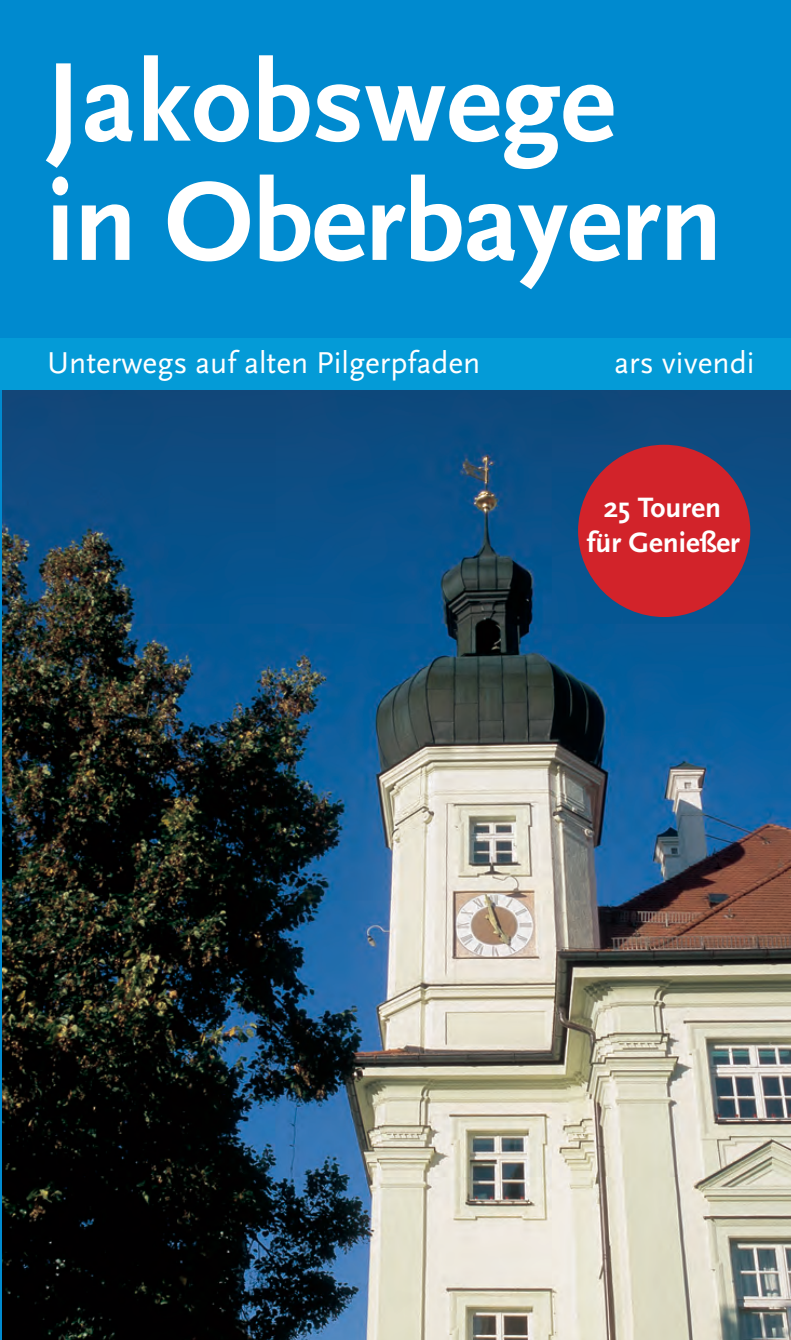
<style>
.page{position:relative;width:791px;height:1340px;background:#fff}
.page>*{position:absolute;margin:0;border:0;box-sizing:border-box;transform-origin:0 0}
.t1{font:700 117px/119.2px "Scala Sans";letter-spacing:-.01em;color:#fff}
.t2{font:31.5px "Scala Sans";color:#fff}
.t3{font:700 29.25px/35.1px "Scala Sans";color:#fff;text-align:center}
</style>
<div class="page">
<div style="left:0;top:0;width:791px;height:1339px;background:#008acf"></div>
<img style="left:3px;top:389px;width:788px;height:950px">
<div style="left:578px;top:445px;width:172px;height:172px;background:#d2232a;border-radius:50%"></div>
<div style="left:0;top:338px;width:791px;height:51px;background:#049bd7"></div>
<h1 class="t1" style="left:46px;top:46px;width:678px">Jakobswege in Oberbayern</h1>
<p class="t2" style="left:47px;top:346px;width:435px">Unterwegs auf alten Pilgerpfaden</p>
<p class="t2" style="left:614px;top:346px;width:142px">ars vivendi</p>
<p class="t3" style="left:587px;top:490px;width:155px">25 Touren für Genießer</p>
</div>
